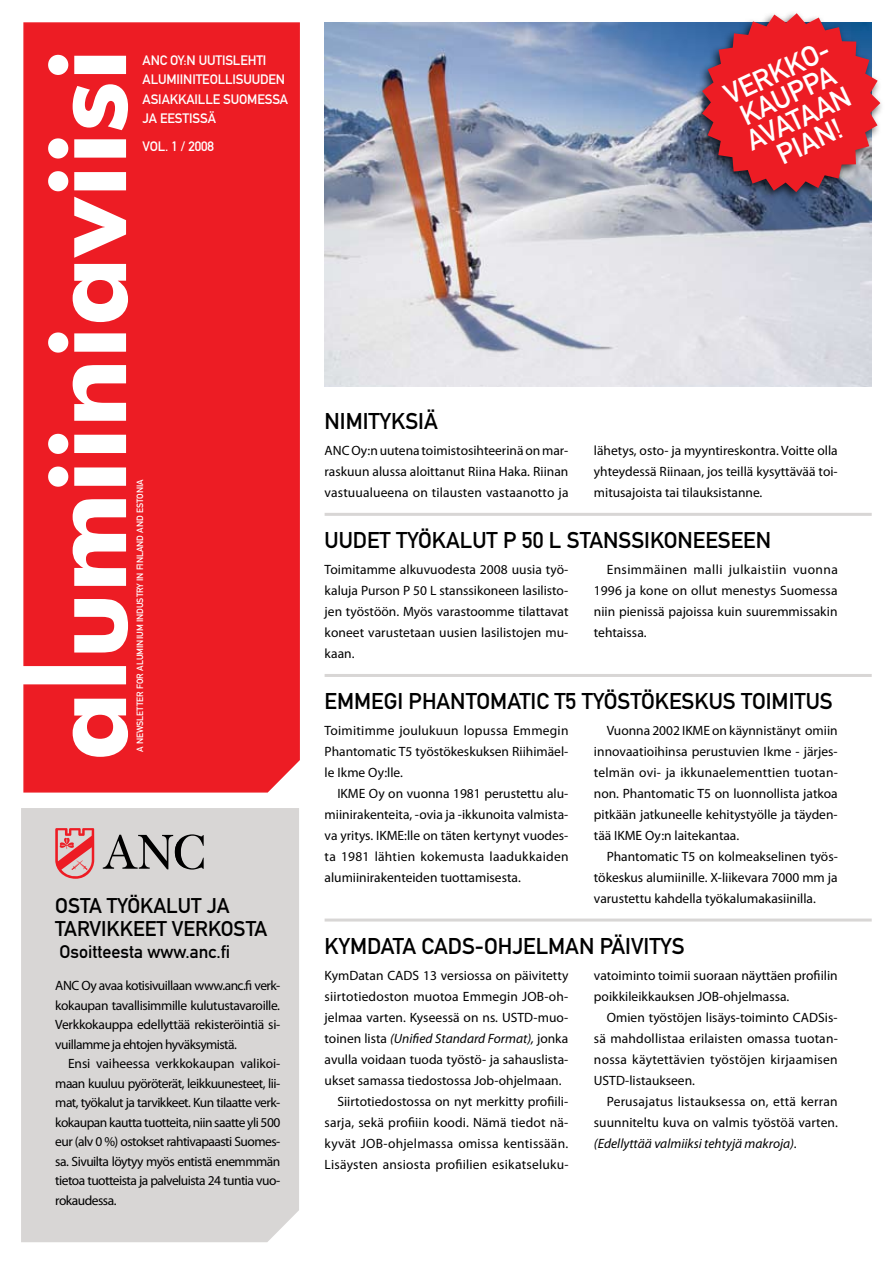
<style>
.page{position:relative;width:893px;height:1263px;background:#fff}
.page>*{position:absolute;margin:0;border:0;box-sizing:border-box;transform-origin:0 0}
.t1{font:28.5px/25.5px "DIN Mittelschrift Std";color:#fff}
.t2{font:22.5px "DIN Mittelschrift Std";color:#000}
.t3{font:21px/22.5px "DIN Mittelschrift Std";color:#000}
.t4{font:18px "DIN Mittelschrift Std";color:#000}
.t5{font:13.5px/21px "Myriad Pro";color:#000;text-align:justify}
.t6{font:13.5px/19.5px "DIN Mittelschrift Std";letter-spacing:-.01em;color:#fff}
.t7{font:italic 13.5px "Myriad Pro";color:#000}
.t8{font:13.5px "Myriad Pro";letter-spacing:.02em;color:#000}
.t9{font:9px "DIN Mittelschrift Std";color:#fff}
.s1{font-style:normal}
.s2{font-style:italic}
</style>
<div class="page">
<div style="left:23px;top:22px;width:277px;height:771px;background:#ed1c24"></div>
<div style="left:21px;top:808px;width:278px;height:434px;background:#d8d6d5"></div>
<svg style="left:103px;top:834px;width:101px;height:35px;background:#a1a09f"></svg>
<svg style="left:55px;top:828px;width:39px;height:51px;background:#e18285"></svg>
<hr style="left:325px;top:674px;width:547px;height:3px;background:#d8d6d5">
<img style="left:325px;top:22px;width:547px;height:365px">
<hr style="left:325px;top:513px;width:547px;height:3px;background:#d8d6d5">
<hr style="left:325px;top:918px;width:547px;height:3px;background:#d8d6d5">
<div style="left:691px;top:9px;width:202px;height:259px;background:#000;opacity:.75"></div>
<svg style="left:702px;top:13px;width:178px;height:179px;background:#ca3d4a"></svg>
<svg style="left:23px;top:55px;width:105px;height:702px;fill:#ed1c24"></svg>
<p class="t6" style="left:143px;top:51px;width:146px">ANC OY:N UUTISLEHTI<br>ALUMIINITEOLLISUUDEN<br>ASIAKKAILLE SUOMESSA<br>JA EESTISSÄ</p>
<p class="t6" style="left:143px;top:137px;width:73px">VOL. 1 / 2008</p>
<h1 class="t1" style="left:720px;top:85px;width:115px;rotate:-25deg">VERKKO-<br>KAUPPA<br>AVA TAAN</h1>
<h1 class="t1" style="left:773px;top:144px;width:70px;rotate:-25deg">PIAN !</h1>
<p class="t9" style="left:135px;top:752px;width:274px;rotate:-90deg">A NEWSLETTER FOR ALUMINIUM INDUSTRY IN FINLAND AND ESTONIA</p>
<h3 class="t3" style="left:55px;top:895px;width:211px">OSTA TYÖKALUT JA<br>TARVIKKEET VERKOSTA</h3>
<h3 class="t4" style="left:60px;top:941px;width:172px">OSOITTEESTA WWW.ANC.FI</h3>
<p class="t5" style="left:55px;top:976px;width:227px;line-height:19.5px">ANC Oy avaa kotisivuillaan www.anc.fi verk&shy;kokaupan tavallisimmille kulutustavaroille.<br>Verkkokauppa edellyttää rekisteröintiä si&shy;vuillamme ja ehtojen hyväksymistä.</p>
<p class="t5" style="left:55px;top:1054px;width:227px;line-height:19.5px;text-indent:13px">Ensi vaiheessa verkkokaupan valikoi&shy;maan kuuluu pyöröterät, leikkuunesteet, lii&shy;mat, työkalut ja tarvikkeet. Kun tilaatte verk&shy;kokaupan kautta tuotteita, niin saatte yli 500 eur (alv 0 %) ostokset rahtivapaasti Suomes&shy;sa. Sivuilta löytyy myös entistä enemmmän tietoa tuotteista ja palveluista 24 tuntia vuo&shy;rokaudessa.</p>
<h2 class="t2" style="left:325px;top:407px;width:28px">NIMITYKSIÄ</h2>
<p class="t5" style="left:325px;top:440px;width:245px">ANC Oy:n uutena toimistosihteerinä on mar&shy;raskuun alussa aloittanut Riina Haka. Riinan vastuualueena on tilausten vastaanotto ja</p>
<p class="t5" style="left:594px;top:440px;width:245px">lähetys, osto- ja myyntireskontra. Voitte olla yhteydessä Riinaan, jos teillä kysyttävää toi&shy;mitusajoista tai tilauksistanne.</p>
<h2 class="t2" style="left:325px;top:526px;width:14px">UUDET</h2>
<h2 class="t2" style="left:396px;top:526px;width:14px">TYÖK</h2>
<h2 class="t2" style="left:446px;top:526px;width:27px">ALUT</h2>
<h2 class="t2" style="left:503px;top:526px;width:266px">P 50 L STANSSIKON EESEEN</h2>
<p class="t5" style="left:594px;top:558px;width:245px;text-indent:13px">Ensimmäinen malli julkaistiin vuonna 1996 ja kone on ollut menestys Suomessa niin pienissä pajoissa kuin suuremmissakin tehtaissa.</p>
<p class="t5" style="left:325px;top:558px;width:245px">Toimitamme alkuvuodesta 2008 uusia työ&shy;kaluja Purson P 50 L stanssikoneen lasilisto&shy;jen työstöön. Myös varastoomme tilattavat koneet varustetaan uusien lasilistojen mu&shy;kaan.</p>
<h2 class="t2" style="left:325px;top:688px;width:510px">EMMEGI PHANTOMATIC T5 TYÖSTÖKESKUS TOIMITUS</h2>
<p class="t5" style="left:325px;top:719px;width:245px">Toimitimme joulukuun lopussa Emmegin Phantomatic T5 työstökeskuksen Riihimäel&shy;le Ikme Oy:lle.</p>
<p class="t5" style="left:325px;top:782px;width:245px;text-indent:13px">IKME Oy on vuonna 1981 perustettu alu&shy;miinirakenteita, -ovia ja -ikkunoita valmista&shy;va yritys. IKME:lle on täten kertynyt vuodes&shy;ta 1981 lähtien kokemusta laadukkaiden alumiinirakenteiden tuottamisesta.</p>
<p class="t5" style="left:594px;top:719px;width:245px;text-indent:13px">Vuonna 2002 IKME on käynnistänyt omiin innovaatioihinsa perustuvien Ikme - järjes&shy;telmän ovi- ja ikkunaelementtien tuotan&shy;non. Phantomatic T5 on luonnollista jatkoa pitkään jatkuneelle kehitystyölle ja täyden&shy;tää IKME Oy:n laitekantaa.</p>
<p class="t5" style="left:594px;top:845px;width:245px;text-indent:13px">Phantomatic T5 on kolmeakselinen työs&shy;tökeskus alumiinille. X-liikevara 7000 mm ja varustettu kahdella työkalumakasiinilla.</p>
<h2 class="t2" style="left:325px;top:932px;width:15px">KYMD</h2>
<h2 class="t2" style="left:381px;top:932px;width:305px">ATA CADS-OHJELMAN PÄIVITYS</h2>
<p class="t5" style="left:325px;top:964px;width:245px">KymDatan CADS 13 versiossa on päivitetty</p>
<p class="t5" style="left:325px;top:985px;width:245px">siirtotiedoston muotoa Emmegin JOB-oh-</p>
<p class="t5" style="left:325px;top:1006px;width:245px">jelmaa varten. Kyseessä on ns. USTD-muo-</p>
<p class="t7" style="left:325px;top:1030px;width:245px"><span class="s1">toinen lista</span> (Unified Standard Format), <span class="s1">jonka</span></p>
<p class="t5" style="left:325px;top:1048px;width:245px">avulla voidaan tuoda työstö- ja sahauslista-</p>
<p class="t5" style="left:325px;top:1069px;width:238px">ukset samassa tiedostossa Job-ohjelmaan.</p>
<p class="t5" style="left:337px;top:1090px;width:232px">Siirtotiedostossa on nyt merkitty profiili-</p>
<p class="t5" style="left:325px;top:1111px;width:245px">sarja, sekä profiiin koodi. Nämä tiedot nä-</p>
<p class="t8" style="left:325px;top:1135px;width:245px">kyvät JOB-ohjelmassa omissa kentissään.</p>
<p class="t5" style="left:325px;top:1153px;width:245px">Lisäysten ansiosta profiilien esikatseluku-</p>
<p class="t5" style="left:594px;top:964px;width:245px">vatoiminto toimii suoraan näyttäen profiilin poikkileikkauksen JOB-ohjelmassa.</p>
<p class="t5" style="left:594px;top:1006px;width:245px;text-indent:13px">Omien työstöjen lisäys-toiminto CADSis&shy;sä mahdollistaa erilaisten omassa tuotan&shy;nossa käytettävien työstöjen kirjaamisen USTD-listaukseen.</p>
<p class="t5" style="left:594px;top:1090px;width:245px;text-indent:13px">Perusajatus listauksessa on, että kerran suunniteltu kuva on valmis työstöä varten. <span class="s2">(Edellyttää valmiiksi tehtyjä makroja)</span>.</p>
</div>
